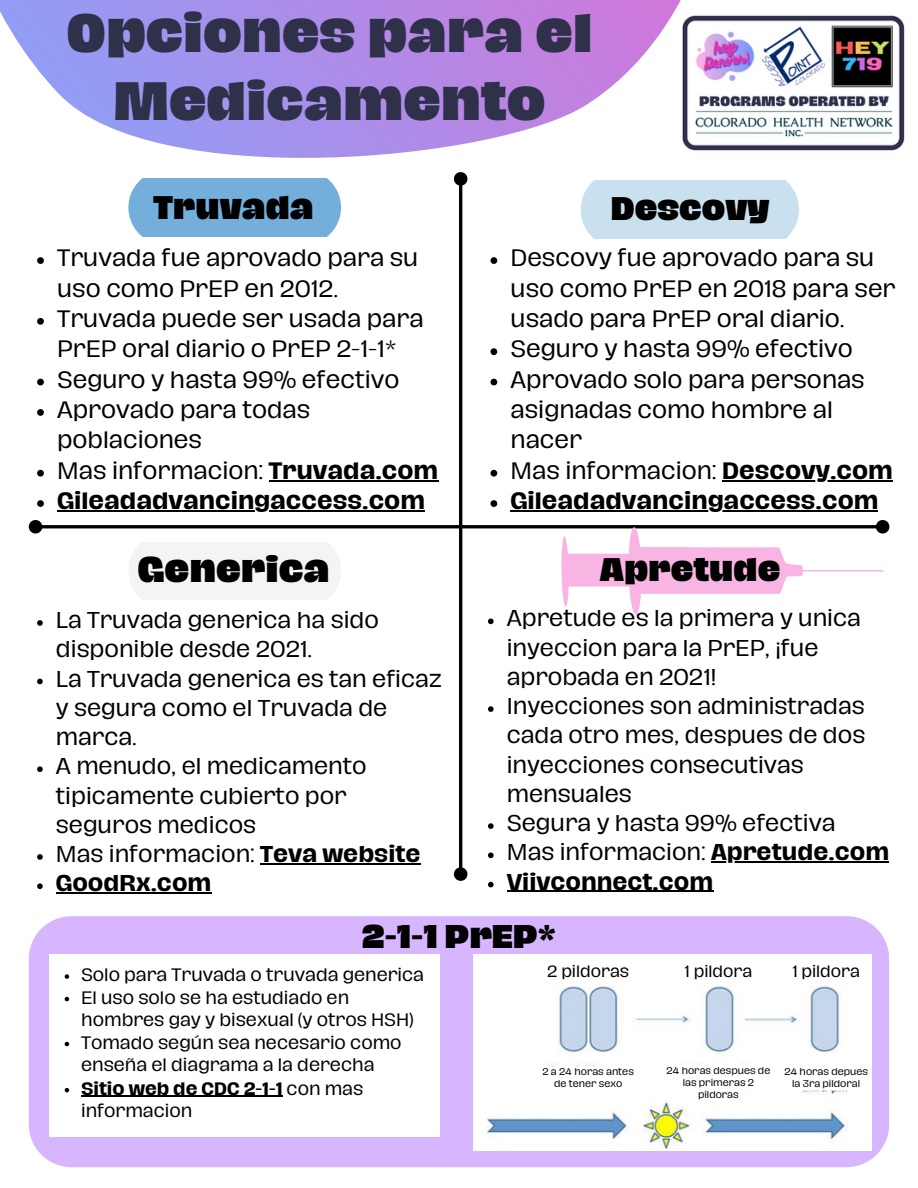
<style>
.page{position:relative;width:918px;height:1188px;background:#fff}
.page>*{position:absolute;margin:0;border:0;box-sizing:border-box;transform-origin:0 0}
.t1{font:800 49.5px/68.7px "Hagrid Text";color:#2e3149;text-align:center}
.t2{font:800 32.85px "Hagrid Text";color:#000}
.t3{font:800 30.15px "Hagrid Text";color:#000}
.t4{font:800 30px "Hagrid Text";color:#000}
.t5{font:21.75px/30.3px "Hagrid Text";color:#000}
.t6{font:700 21.75px "Hagrid Text";color:#000}
.t7{font:21px/29.2px "Hagrid Text";color:#000}
.t8{font:700 21px "Hagrid Text";color:#000}
.t9{font:16.5px/22.5px "Hagrid Text";color:#000}
.t10{font:700 16.5px/22.5px "Hagrid Text";color:#000}
.t11{font:15px "Hagrid Text";color:#000}
.t12{font:9px/12px "Hagrid Text";color:#000;text-align:center}
.s1{font-weight:700}
.s2{font-weight:400}
</style>
<div class="page">
<svg style="left:0;top:0;width:681px;height:387px"></svg>
<hr style="left:41px;top:525px;width:836px;height:3px;background:#000">
<svg style="left:28px;top:520px;width:17px;height:14px"></svg>
<hr style="left:459px;top:185px;width:3px;height:683px;background:#000">
<svg style="left:453px;top:865px;width:15px;height:16px"></svg>
<svg style="left:451px;top:170px;width:19px;height:18px"></svg>
<div style="left:128px;top:179px;width:213px;height:57px;background:#74aedb"></div>
<div style="left:129px;top:542px;width:212px;height:57px;background:#f4f4f4"></div>
<div style="left:581px;top:180px;width:218px;height:59px;background:#c9e0ef"></div>
<svg style="left:561px;top:520px;width:329px;height:95px"></svg>
<svg style="left:37px;top:257px;width:7px;height:7px"></svg>
<svg style="left:37px;top:318px;width:7px;height:7px"></svg>
<svg style="left:37px;top:379px;width:7px;height:6px"></svg>
<svg style="left:37px;top:409px;width:7px;height:7px"></svg>
<svg style="left:37px;top:470px;width:7px;height:7px"></svg>
<hr style="left:269px;top:480px;width:169px;height:1px;background:#000">
<svg style="left:37px;top:500px;width:7px;height:7px"></svg>
<hr style="left:57px;top:510px;width:368px;height:1px;background:#000">
<svg style="left:491px;top:257px;width:6px;height:7px"></svg>
<svg style="left:491px;top:348px;width:6px;height:7px"></svg>
<svg style="left:491px;top:379px;width:6px;height:6px"></svg>
<svg style="left:491px;top:470px;width:6px;height:7px"></svg>
<hr style="left:722px;top:480px;width:171px;height:1px;background:#000">
<svg style="left:491px;top:500px;width:6px;height:7px"></svg>
<hr style="left:511px;top:510px;width:367px;height:1px;background:#000">
<svg style="left:37px;top:620px;width:6px;height:6px"></svg>
<svg style="left:37px;top:679px;width:6px;height:5px"></svg>
<svg style="left:37px;top:766px;width:6px;height:6px"></svg>
<svg style="left:37px;top:854px;width:6px;height:6px"></svg>
<hr style="left:260px;top:863px;width:161px;height:1px;background:#000">
<svg style="left:37px;top:883px;width:6px;height:6px"></svg>
<hr style="left:56px;top:892px;width:155px;height:2px;background:#000">
<svg style="left:488px;top:619px;width:6px;height:5px"></svg>
<svg style="left:488px;top:706px;width:6px;height:6px"></svg>
<svg style="left:488px;top:823px;width:6px;height:6px"></svg>
<svg style="left:488px;top:853px;width:6px;height:5px"></svg>
<hr style="left:711px;top:862px;width:178px;height:1px;background:#000">
<svg style="left:488px;top:882px;width:6px;height:5px"></svg>
<hr style="left:507px;top:891px;width:206px;height:1px;background:#000">
<div style="left:29px;top:916px;width:860px;height:251px;background:#d8b5ff"></div>
<div style="left:49px;top:954px;width:390px;height:182px;background:#fff"></div>
<svg style="left:65px;top:974px;width:4px;height:5px"></svg>
<svg style="left:65px;top:997px;width:4px;height:4px"></svg>
<svg style="left:65px;top:1042px;width:4px;height:4px"></svg>
<svg style="left:65px;top:1088px;width:4px;height:4px"></svg>
<hr style="left:81px;top:1096px;width:201px;height:1px;background:#000">
<img style="left:474px;top:954px;width:398px;height:197px">
<img style="left:682px;top:15px;width:223px;height:136px">
<div style="left:541px;top:962px;width:94px;height:20px;background:#fff;border-radius:5px"></div>
<svg style="left:679px;top:962px;width:79px;height:20px"></svg>
<svg style="left:786px;top:962px;width:80px;height:20px"></svg>
<svg style="left:539px;top:1066px;width:99px;height:25px"></svg>
<svg style="left:663px;top:1065px;width:111px;height:36px"></svg>
<svg style="left:781px;top:1066px;width:91px;height:25px"></svg>
<p class="t1" style="left:67px;top:-2px;width:528px">Opciones para el<br>Medicamento</p>
<p class="t4" style="left:154px;top:193px;width:162px">Truvada</p>
<p class="t4" style="left:611px;top:193px;width:160px">Descovy</p>
<p class="t5" style="left:57px;top:243px;width:363px">Truvada fue aprovado para su uso como PrEP en 2012.</p>
<p class="t5" style="left:57px;top:304px;width:368px">Truvada puede ser usada para<br>PrEP oral diario o PrEP 2-1-1*</p>
<p class="t5" style="left:57px;top:365px;width:344px">Seguro y hasta 99% efectivo</p>
<p class="t5" style="left:57px;top:395px;width:254px">Aprovado para todas poblaciones</p>
<p class="t5" style="left:57px;top:456px;width:382px">Mas informacion: <span class="s1">Truvada.com</span></p>
<p class="t6" style="left:57px;top:490px;width:369px">Gileadadvancingaccess.com</p>
<p class="t2" style="left:138px;top:552px;width:194px">Generica</p>
<p class="t7" style="left:56px;top:606px;width:324px">La Truvada generica ha sido disponible desde 2021.</p>
<p class="t7" style="left:56px;top:664px;width:387px">La Truvada generica es tan eficaz y segura como el Truvada de marca.</p>
<p class="t7" style="left:56px;top:752px;width:312px">A menudo, el medicamento tipicamente cubierto por seguros medicos</p>
<p class="t7" style="left:56px;top:840px;width:366px">Mas informacion: <span class="s1">Teva website</span></p>
<p class="t8" style="left:56px;top:873px;width:157px">GoodRx.com</p>
<p class="t5" style="left:511px;top:243px;width:386px">Descovy fue aprovado para su uso como PrEP en 2018 para ser usado para PrEP oral diario.</p>
<p class="t5" style="left:511px;top:334px;width:344px">Seguro y hasta 99% efectivo</p>
<p class="t5" style="left:511px;top:365px;width:356px">Aprovado solo para personas asignadas como hombre al nacer</p>
<p class="t5" style="left:511px;top:456px;width:384px">Mas informacion: <span class="s1">Descovy.com</span></p>
<p class="t6" style="left:511px;top:490px;width:369px">Gileadadvancingaccess.com</p>
<p class="t4" style="left:600px;top:554px;width:182px">Apretude</p>
<p class="t7" style="left:507px;top:604px;width:356px">Apretude es la primera y unica inyeccion para la PrEP, ¡fue aprobada en 2021!</p>
<p class="t7" style="left:507px;top:692px;width:360px">Inyecciones son administradas cada otro mes, despues de dos inyecciones consecutivas mensuales</p>
<p class="t7" style="left:507px;top:809px;width:330px">Segura y hasta 99% efectiva</p>
<p class="t7" style="left:507px;top:838px;width:384px">Mas informacion: <span class="s1">Apretude.com</span></p>
<p class="t8" style="left:507px;top:871px;width:208px">Viivconnect.com</p>
<p class="t3" style="left:362px;top:921px;width:196px">2-1-1 PrEP*</p>
<p class="t11" style="left:547px;top:964px;width:83px">2 pildoras</p>
<p class="t11" style="left:685px;top:964px;width:69px">1 pildora</p>
<p class="t11" style="left:792px;top:964px;width:69px">1 pildora</p>
<p class="t9" style="left:81px;top:964px;width:344px">Solo para Truvada o truvada generica</p>
<p class="t9" style="left:81px;top:986px;width:334px">El uso solo se ha estudiado en hombres gay y bisexual (y otros HSH)</p>
<p class="t9" style="left:81px;top:1031px;width:322px">Tomado según sea necesario como enseña el diagrama a la derecha</p>
<p class="t10" style="left:81px;top:1077px;width:284px">Sitio web de CDC 2-1-1 <span class="s2">con mas informacion</span></p>
<p class="t12" style="left:542px;top:1066px;width:93px">2 a 24 horas antes de tener sexo</p>
<p class="t12" style="left:666px;top:1065px;width:105px">24 horas despues de las primeras 2 pildoras</p>
<p class="t12" style="left:784px;top:1066px;width:85px">24 horas depues la 3ra pildoral</p>
</div>
